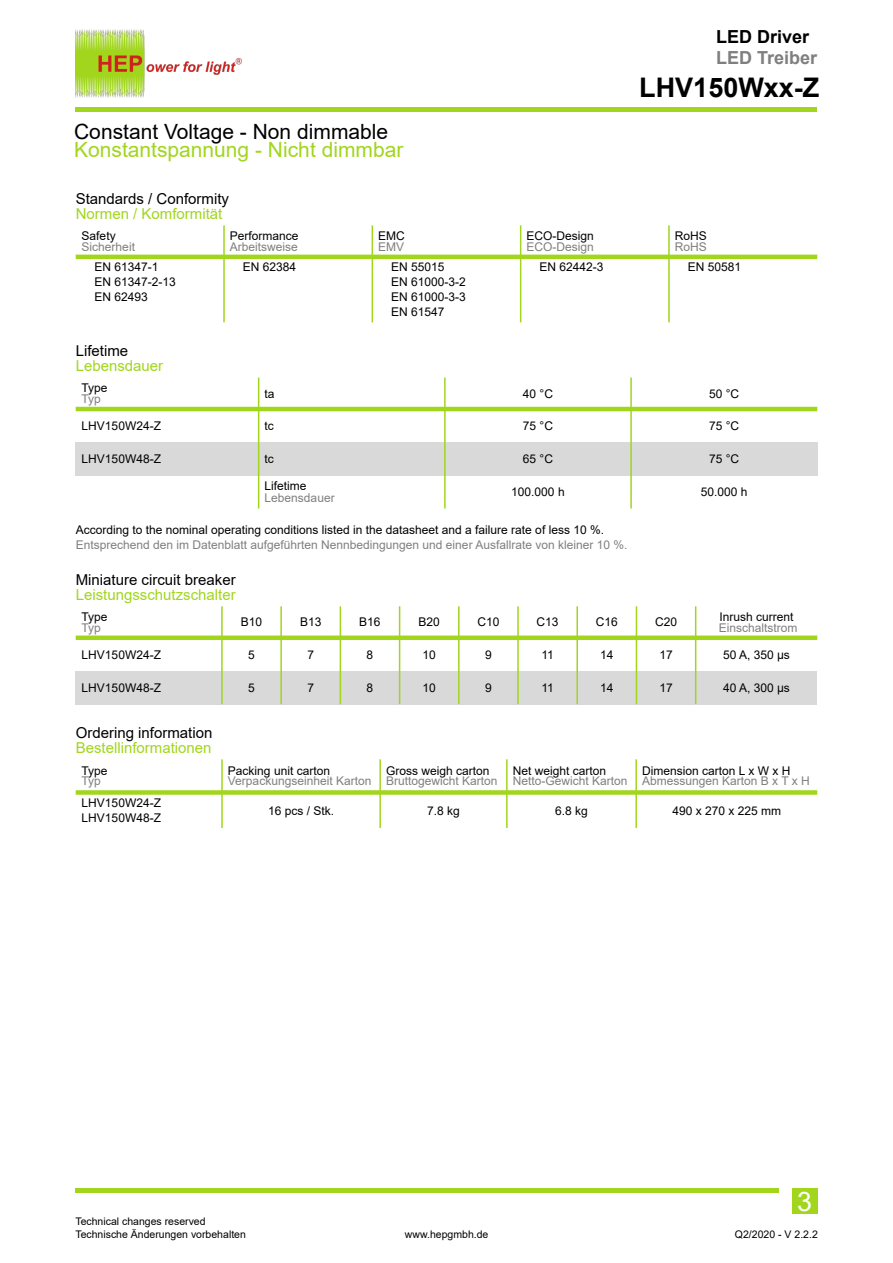
<style>
.page{position:relative;width:893px;height:1263px;background:#fff}
.page>*{position:absolute;margin:0;border:0;box-sizing:border-box;transform-origin:0 0}
.t1{font:700 27px "Arial";color:#000}
.t2{font:26.85px "Arial";color:#fff}
.t3{font:21px "Arial";color:#a1d61d}
.t4{font:21px "Arial";color:#000}
.t5{font:700 18px "Arial";color:#7f7f7f}
.t6{font:700 18px "Arial";color:#000}
.t7{font:15px "Arial";color:#a1d61d}
.t8{font:15px "Arial";color:#000}
.t9{font:12px/15px "Arial";color:#000}
.t10{font:12px "Arial";color:#7f7f7f}
.t11{font:10.5px/12.6px "Arial";color:#000}
</style>
<div class="page">
<div style="left:792px;top:1189px;width:25px;height:25px;background:#a1d61d"></div>
<hr style="left:76px;top:108px;width:741px;height:4px;background:#a1d61d">
<hr style="left:76px;top:1189px;width:703px;height:4px;background:#a1d61d">
<img style="left:76px;top:30px;width:165px;height:67px">
<div style="left:76px;top:442px;width:369px;height:33px;background:#d9d9d9"></div>
<div style="left:445px;top:442px;width:372px;height:33px;background:#d9d9d9"></div>
<hr style="left:258px;top:378px;width:1px;height:130px;background:#a1d61d">
<hr style="left:444px;top:378px;width:2px;height:130px;background:#a1d61d">
<hr style="left:630px;top:378px;width:2px;height:130px;background:#a1d61d">
<hr style="left:76px;top:407px;width:741px;height:4px;background:#a1d61d">
<div style="left:76px;top:671px;width:741px;height:33px;background:#d9d9d9"></div>
<hr style="left:221px;top:606px;width:2px;height:98px;background:#a1d61d">
<hr style="left:280px;top:606px;width:2px;height:98px;background:#a1d61d">
<hr style="left:340px;top:606px;width:1px;height:98px;background:#a1d61d">
<hr style="left:399px;top:606px;width:1px;height:98px;background:#a1d61d">
<hr style="left:458px;top:606px;width:2px;height:98px;background:#a1d61d">
<hr style="left:517px;top:606px;width:2px;height:98px;background:#a1d61d">
<hr style="left:576px;top:606px;width:2px;height:98px;background:#a1d61d">
<hr style="left:636px;top:606px;width:1px;height:98px;background:#a1d61d">
<hr style="left:695px;top:606px;width:1px;height:98px;background:#a1d61d">
<div style="left:76px;top:635px;width:741px;height:5px;background:#a1d61d"></div>
<hr style="left:221px;top:759px;width:2px;height:69px;background:#a1d61d">
<hr style="left:379px;top:759px;width:2px;height:69px;background:#a1d61d">
<hr style="left:506px;top:759px;width:2px;height:69px;background:#a1d61d">
<hr style="left:635px;top:759px;width:2px;height:69px;background:#a1d61d">
<div style="left:76px;top:790px;width:741px;height:5px;background:#a1d61d"></div>
<hr style="left:223px;top:225px;width:2px;height:97px;background:#a1d61d">
<hr style="left:372px;top:225px;width:1px;height:97px;background:#a1d61d">
<hr style="left:520px;top:225px;width:1px;height:97px;background:#a1d61d">
<hr style="left:668px;top:225px;width:2px;height:97px;background:#a1d61d">
<hr style="left:76px;top:255px;width:741px;height:4px;background:#a1d61d">
<h3 class="t4" style="left:74px;top:124px;width:316px">Constant Voltage - Non dimmable</h3>
<h3 class="t3" style="left:74px;top:142px;width:331px">Konstantspannung - Nicht dimmbar</h3>
<p class="t8" style="left:76px;top:193px;width:155px">Standards / Conformity</p>
<p class="t7" style="left:76px;top:208px;width:148px">Normen / Komformität</p>
<p class="t9" style="left:82px;top:230px;width:36px">Safety</p>
<p class="t10" style="left:82px;top:242px;width:55px">Sicherheit</p>
<p class="t9" style="left:230px;top:230px;width:70px">Performance</p>
<p class="t10" style="left:230px;top:242px;width:70px">Arbeitsweise</p>
<p class="t9" style="left:378px;top:230px;width:28px">EMC</p>
<p class="t10" style="left:378px;top:242px;width:28px">EMV</p>
<h3 class="t6" style="left:716px;top:30px;width:95px">LED Driver</h3>
<h3 class="t5" style="left:716px;top:51px;width:103px">LED Treiber</h3>
<h1 class="t1" style="left:639px;top:77px;width:182px">LHV150Wxx-Z</h1>
<p class="t9" style="left:527px;top:230px;width:69px">ECO-Design</p>
<p class="t10" style="left:527px;top:242px;width:69px">ECO-Design</p>
<p class="t9" style="left:675px;top:230px;width:34px">RoHS</p>
<p class="t10" style="left:675px;top:242px;width:34px">RoHS</p>
<p class="t9" style="left:94px;top:261px;width:83px">EN 61347-1<br>EN 61347-2-13<br>EN 62493</p>
<p class="t9" style="left:243px;top:261px;width:55px">EN 62384</p>
<p class="t9" style="left:391px;top:261px;width:76px">EN 55015<br>EN 61000-3-2<br>EN 61000-3-3<br>EN 61547</p>
<p class="t9" style="left:539px;top:261px;width:66px">EN 62442-3</p>
<p class="t9" style="left:688px;top:261px;width:55px">EN 50581</p>
<p class="t8" style="left:76px;top:345px;width:54px">Lifetime</p>
<p class="t7" style="left:76px;top:360px;width:89px">Lebensdauer</p>
<p class="t9" style="left:82px;top:382px;width:28px">Type</p>
<p class="t10" style="left:82px;top:394px;width:21px">Typ</p>
<p class="t9" style="left:265px;top:387px;width:12px">ta</p>
<p class="t9" style="left:523px;top:387px;width:32px">40 °C</p>
<p class="t9" style="left:709px;top:387px;width:32px">50 °C</p>
<p class="t9" style="left:82px;top:419px;width:81px">LHV150W24-Z</p>
<p class="t9" style="left:265px;top:419px;width:11px">tc</p>
<p class="t9" style="left:523px;top:419px;width:32px">75 °C</p>
<p class="t9" style="left:709px;top:419px;width:32px">75 °C</p>
<p class="t9" style="left:82px;top:452px;width:81px">LHV150W48-Z</p>
<p class="t9" style="left:265px;top:452px;width:11px">tc</p>
<p class="t9" style="left:523px;top:452px;width:32px">65 °C</p>
<p class="t9" style="left:709px;top:452px;width:32px">75 °C</p>
<p class="t9" style="left:265px;top:480px;width:44px">Lifetime</p>
<p class="t10" style="left:265px;top:493px;width:72px">Lebensdauer</p>
<p class="t9" style="left:511px;top:486px;width:55px">100.000 h</p>
<p class="t9" style="left:701px;top:486px;width:48px">50.000 h</p>
<p class="t9" style="left:76px;top:524px;width:530px">According to the nominal operating conditions listed in the datasheet and a failure rate of less 10 %.</p>
<p class="t10" style="left:76px;top:540px;width:553px">Entsprechend den im Datenblatt aufgeführten Nennbedingungen und einer Ausfallrate von kleiner 10 %.</p>
<p class="t8" style="left:76px;top:574px;width:162px">Miniature circuit breaker</p>
<p class="t7" style="left:76px;top:589px;width:162px">Leistungsschutzschalter</p>
<p class="t9" style="left:82px;top:610px;width:28px">Type</p>
<p class="t10" style="left:82px;top:623px;width:21px">Typ</p>
<p class="t9" style="left:241px;top:616px;width:23px">B10</p>
<p class="t9" style="left:300px;top:616px;width:23px">B13</p>
<p class="t9" style="left:359px;top:616px;width:23px">B16</p>
<p class="t9" style="left:418px;top:616px;width:23px">B20</p>
<p class="t9" style="left:477px;top:616px;width:24px">C10</p>
<p class="t9" style="left:537px;top:616px;width:24px">C13</p>
<p class="t9" style="left:596px;top:616px;width:24px">C16</p>
<p class="t9" style="left:655px;top:616px;width:24px">C20</p>
<p class="t9" style="left:719px;top:610px;width:76px">Inrush current</p>
<p class="t10" style="left:719px;top:623px;width:80px">Einschaltstrom</p>
<p class="t9" style="left:82px;top:648px;width:81px">LHV150W24-Z</p>
<p class="t9" style="left:248px;top:648px;width:8px">5</p>
<p class="t9" style="left:307px;top:648px;width:8px">7</p>
<p class="t9" style="left:367px;top:648px;width:8px">8</p>
<p class="t9" style="left:422px;top:648px;width:15px">10</p>
<p class="t9" style="left:485px;top:648px;width:8px">9</p>
<p class="t9" style="left:541px;top:648px;width:14px">11</p>
<p class="t9" style="left:600px;top:648px;width:15px">14</p>
<p class="t9" style="left:659px;top:648px;width:15px">17</p>
<p class="t9" style="left:723px;top:648px;width:68px">50 A, 350 μs</p>
<p class="t9" style="left:82px;top:681px;width:81px">LHV150W48-Z</p>
<p class="t9" style="left:248px;top:681px;width:8px">5</p>
<p class="t9" style="left:307px;top:681px;width:8px">7</p>
<p class="t9" style="left:367px;top:681px;width:8px">8</p>
<p class="t9" style="left:422px;top:681px;width:15px">10</p>
<p class="t9" style="left:485px;top:681px;width:8px">9</p>
<p class="t9" style="left:541px;top:681px;width:14px">11</p>
<p class="t9" style="left:600px;top:681px;width:15px">14</p>
<p class="t9" style="left:659px;top:681px;width:15px">17</p>
<p class="t9" style="left:723px;top:681px;width:68px">40 A, 300 μs</p>
<p class="t8" style="left:76px;top:727px;width:138px">Ordering information</p>
<p class="t7" style="left:76px;top:742px;width:137px">Bestellinformationen</p>
<p class="t9" style="left:82px;top:764px;width:28px">Type</p>
<p class="t10" style="left:82px;top:777px;width:21px">Typ</p>
<p class="t9" style="left:386px;top:764px;width:105px">Gross weigh carton</p>
<p class="t10" style="left:386px;top:777px;width:113px">Bruttogewicht Karton</p>
<p class="t9" style="left:228px;top:764px;width:104px">Packing unit carton</p>
<p class="t10" style="left:228px;top:777px;width:145px">Verpackungseinheit Karton</p>
<p class="t9" style="left:513px;top:764px;width:95px">Net weight carton</p>
<p class="t10" style="left:513px;top:777px;width:116px">Netto-Gewicht Karton</p>
<p class="t9" style="left:642px;top:764px;width:150px">Dimension carton L x W x H</p>
<p class="t10" style="left:642px;top:777px;width:169px">Abmessungen Karton B x T x H</p>
<p class="t9" style="left:82px;top:796px;width:81px">LHV150W24-Z<br>LHV150W48-Z</p>
<p class="t9" style="left:268px;top:804px;width:68px">16 pcs / Stk.</p>
<p class="t9" style="left:427px;top:804px;width:34px">7.8 kg</p>
<p class="t9" style="left:555px;top:804px;width:34px">6.8 kg</p>
<p class="t9" style="left:672px;top:804px;width:110px">490 x 270 x 225 mm</p>
<h2 class="t2" style="left:797px;top:1191px;width:16px">3</h2>
<p class="t11" style="left:75px;top:1216px;width:172px">Technical changes reserved<br>Technische Änderungen vorbehalten</p>
<p class="t11" style="left:405px;top:1229px;width:85px">www.hepgmbh.de</p>
<p class="t11" style="left:735px;top:1229px;width:84px">Q2/2020 - V 2.2.2</p>
</div>
